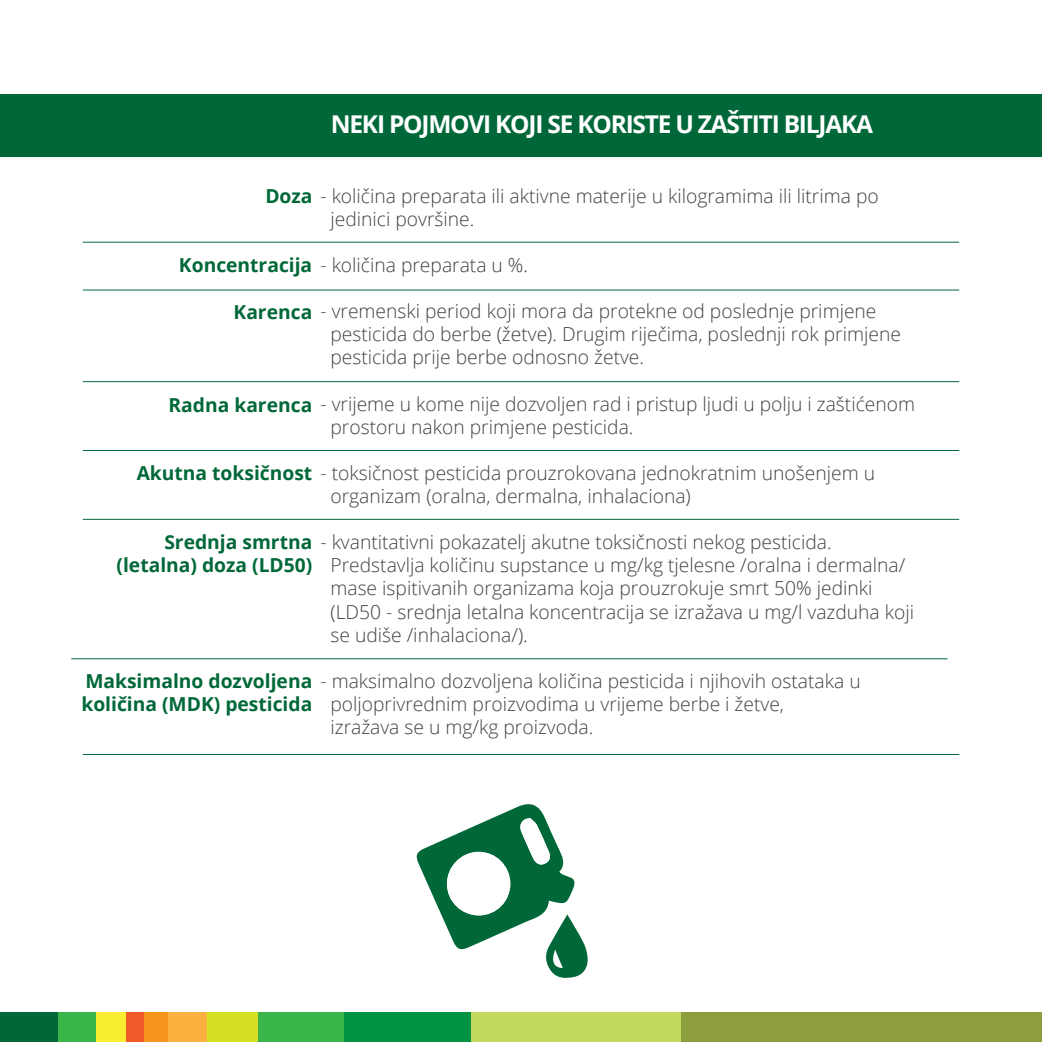
<style>
.page{position:relative;width:1042px;height:1042px;background:#fff}
.page>*{position:absolute;margin:0;border:0;box-sizing:border-box;transform-origin:0 0}
.t1{font:700 24.5px "Open Sans";letter-spacing:-.05em;color:#fff}
.t2{font:300 19.25px/23.1px "Open Sans";color:#414042}
.t3{font:700 19.25px "Open Sans";color:#006838}
.s1{font-weight:700;color:#006838}
</style>
<div class="page">
<div style="left:0;top:94px;width:1042px;height:63px;background:#006838"></div>
<div style="left:202px;top:1013px;width:80px;height:29px;background:#d7df23"></div>
<div style="left:343px;top:1013px;width:133px;height:29px;background:#009444"></div>
<div style="left:681px;top:1013px;width:361px;height:29px;background:#8d9e3f"></div>
<div style="left:471px;top:1013px;width:210px;height:29px;background:#c1d95c"></div>
<div style="left:258px;top:1013px;width:85px;height:29px;background:#39b54a"></div>
<div style="left:167px;top:1013px;width:40px;height:29px;background:#fbb040"></div>
<div style="left:144px;top:1013px;width:23px;height:29px;background:#f7941e"></div>
<div style="left:39px;top:1013px;width:61px;height:29px;background:#39b54a"></div>
<div style="left:0;top:1013px;width:58px;height:29px;background:#006838"></div>
<div style="left:96px;top:1013px;width:30px;height:29px;background:#f9ed32"></div>
<div style="left:126px;top:1013px;width:18px;height:29px;background:#f15a29"></div>
<hr style="left:71px;top:658px;width:876px;height:1px;background:#006838">
<hr style="left:83px;top:519px;width:876px;height:1px;background:#006838">
<hr style="left:83px;top:381px;width:876px;height:1px;background:#006838">
<hr style="left:83px;top:450px;width:876px;height:1px;background:#006838">
<hr style="left:83px;top:290px;width:876px;height:1px;background:#006838">
<hr style="left:83px;top:242px;width:876px;height:1px;background:#006838">
<hr style="left:83px;top:754px;width:876px;height:1px;background:#006838">
<svg style="left:416px;top:804px;width:172px;height:174px"></svg>
<p class="t1" style="left:331px;top:107px;width:544px">NEKI POJMOVI KOJI SE KORISTE U ZAŠTITI BILJAKA</p>
<p class="t2" style="left:330px;top:184px;width:550px;text-indent:-65px"><span class="s1">Doza</span> - količina preparata ili aktivne materije u kilogramima ili litrima po jedinici površine.</p>
<p class="t2" style="left:179px;top:253px;width:350px"><span class="s1">Koncentracija</span> - količina preparata u %.</p>
<p class="t2" style="left:330px;top:299px;width:572px;text-indent:-97px"><span class="s1">Karenca</span> - vremenski period koji mora da protekne od poslednje primjene pesticida do berbe (žetve). Drugim riječima, poslednji rok primjene pesticida prije berbe odnosno žetve.</p>
<p class="t2" style="left:330px;top:391px;width:586px;text-indent:-162px"><span class="s1">Radna karenca</span> - vrijeme u kome nije dozvoljen rad i pristup ljudi u polju i zaštićenom prostoru nakon primjene pesticida.</p>
<p class="t2" style="left:137px;top:461px;width:740px;text-align:center"><span class="s1">Akutna toksičnost</span> - toksičnost pesticida prouzrokovana jednokratnim unošenjem u organizam (oralna, dermalna, inhalaciona)</p>
<p class="t2" style="left:330px;top:530px;width:585px;text-indent:-166px"><span class="s1">Srednja smrtna</span> - kvantitativni pokazatelj akutne toksičnosti nekog pesticida.<br>Predstavlja količinu supstance u mg/kg tjelesne /oralna i dermalna/ mase ispitivanih organizama koja prouzrokuje smrt 50% jedinki (LD50 - srednja letalna koncentracija se izražava u mg/l vazduha koji se udiše /inhalaciona/).</p>
<p class="t2" style="left:330px;top:669px;width:532px;text-indent:-245px"><span class="s1">Maksimalno dozvoljena</span> - maksimalno dozvoljena količina pesticida i njihovih ostataka u poljoprivrednim proizvodima u vrijeme berbe i žetve,<br>izražava se u mg/kg proizvoda.</p>
<p class="t3" style="left:117px;top:551px;width:197px">(letalna) doza (LD50)</p>
<p class="t3" style="left:81px;top:691px;width:232px">količina (MDK) pesticida</p>
</div>
